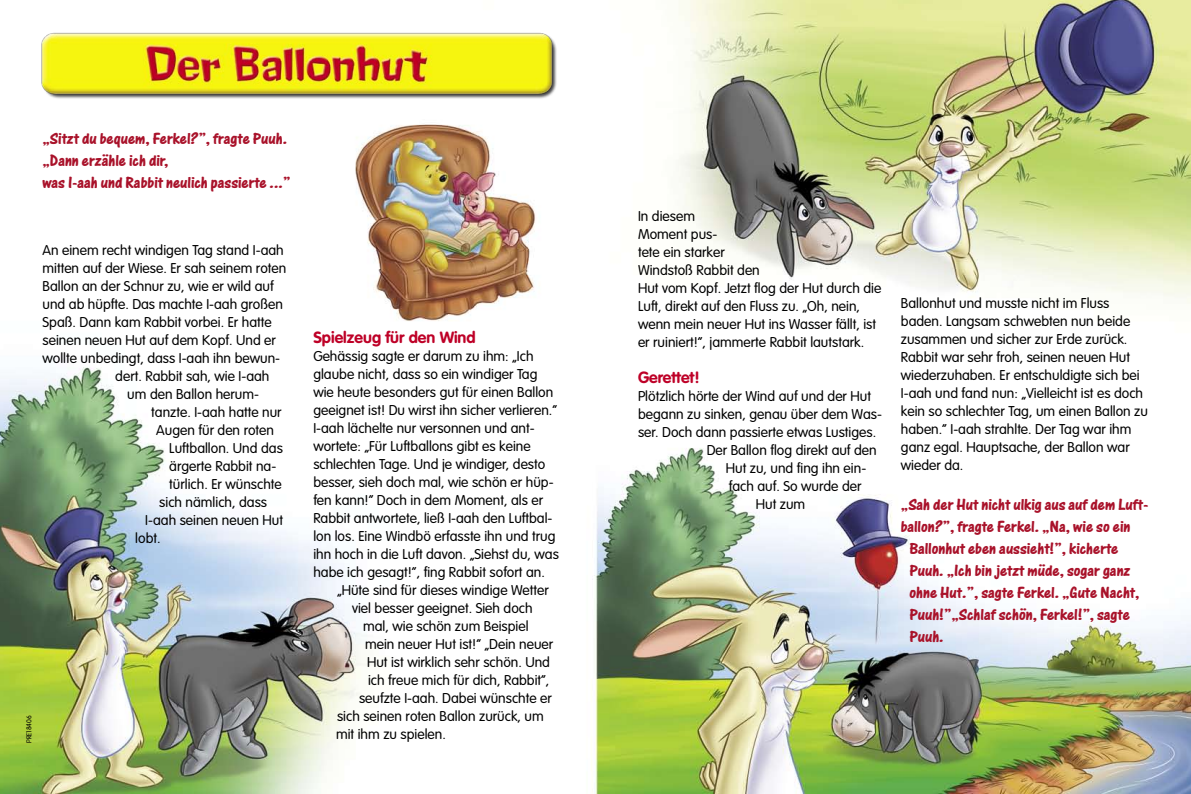
<style>
.page{position:relative;width:1191px;height:794px;background:#fff}
.page>*{position:absolute;margin:0;border:0;box-sizing:border-box;transform-origin:0 0}
.t1{font:17px/22px "One Stroke Script Bold Plain";color:#a9122a}
.t2{font:700 16px "VAG Rounded";color:#be0027}
.t3{font:300 14px/18px "VAG Rounded";color:#000}
.t4{font:300 7px "VAG Rounded";color:#000}
</style>
<div class="page">
<img style="left:0;top:0;width:1191px;height:794px">
<img style="left:29px;top:21px;width:566px;height:91px">
<p class="t1" style="left:43px;top:128px;width:249px">„Sitzt du bequem, Ferkel?”, fragte Puuh. „Dann erzähle ich dir,<br>was I-aah und Rabbit neulich passierte ...”</p>
<p class="t3" style="left:43px;top:241px;width:243px">An einem recht windigen Tag stand I-aah</p>
<p class="t3" style="left:43px;top:259px;width:245px">mitten auf der Wiese. Er sah seinem roten</p>
<p class="t3" style="left:43px;top:277px;width:233px">Ballon an der Schnur zu, wie er wild auf</p>
<p class="t3" style="left:43px;top:295px;width:242px">und ab hüpfte. Das machte I-aah großen</p>
<p class="t3" style="left:43px;top:313px;width:231px">Spaß. Dann kam Rabbit vorbei. Er hatte</p>
<p class="t3" style="left:43px;top:331px;width:235px">seinen neuen Hut auf dem Kopf. Und er</p>
<p class="t3" style="left:43px;top:349px;width:239px">wollte unbedingt, dass I-aah ihn bewun-</p>
<p class="t3" style="left:115px;top:367px;width:156px">dert. Rabbit sah, wie I-aah</p>
<p class="t3" style="left:127px;top:385px;width:133px">um den Ballon herum-</p>
<p class="t3" style="left:151px;top:403px;width:132px">tanzte. I-aah hatte nur</p>
<p class="t3" style="left:156px;top:421px;width:119px">Augen für den roten</p>
<p class="t3" style="left:169px;top:439px;width:115px">Luftballon. Und das</p>
<p class="t3" style="left:169px;top:457px;width:108px">ärgerte Rabbit na-</p>
<p class="t3" style="left:169px;top:475px;width:114px">türlich. Er wünschte</p>
<p class="t3" style="left:159px;top:493px;width:109px">sich nämlich, dass</p>
<p class="t3" style="left:145px;top:511px;width:139px">I-aah seinen neuen Hut</p>
<p class="t3" style="left:135px;top:529px;width:27px">lobt.</p>
<p class="t4" style="left:25px;top:743px;width:29px;rotate:-90deg">PRE18406</p>
<p class="t2" style="left:313px;top:328px;width:164px">Spielzeug für den Wind</p>
<p class="t3" style="left:313px;top:347px;width:247px">Gehässig sagte er darum zu ihm: „Ich glaube nicht, dass so ein windiger Tag wie heute besonders gut für einen Ballon geeignet ist! Du wirst ihn sicher verlieren.” I-aah lächelte nur versonnen und ant&shy;wortete: „Für Luftballons gibt es keine schlechten Tage. Und je windiger, desto besser, sieh doch mal, wie schön er hüp&shy;fen kann!” Doch in dem Moment, als er Rabbit antwortete, ließ I-aah den Luftbal&shy;lon los. Eine Windbö erfasste ihn und trug ihn hoch in die Luft davon. „Siehst du, was habe ich gesagt!”, fing Rabbit sofort an.</p>
<p class="t3" style="left:337px;top:581px;width:213px;text-align:center">„Hüte sind für dieses windige Wetter viel besser geeignet. Sieh doch</p>
<p class="t3" style="left:363px;top:617px;width:167px">mal, wie schön zum Beispiel</p>
<p class="t3" style="left:365px;top:635px;width:190px">mein neuer Hut ist!” „Dein neuer</p>
<p class="t3" style="left:367px;top:653px;width:184px">Hut ist wirklich sehr schön. Und</p>
<p class="t3" style="left:368px;top:671px;width:183px">ich freue mich für dich, Rabbit”,</p>
<p class="t3" style="left:359px;top:689px;width:194px">seufzte I-aah. Dabei wünschte er</p>
<p class="t3" style="left:337px;top:707px;width:208px">sich seinen roten Ballon zurück, um</p>
<p class="t3" style="left:336px;top:725px;width:111px">mit ihm zu spielen.</p>
<p class="t3" style="left:638px;top:207px;width:245px">In diesem<br>Moment pus-<br>tete ein starker<br>Windstoß Rabbit den<br>Hut vom Kopf. Jetzt flog der Hut durch die<br>Luft, direkt auf den Fluss zu. „Oh, nein, wenn mein neuer Hut ins Wasser fällt, ist er ruiniert!”, jammerte Rabbit lautstark.</p>
<p class="t2" style="left:638px;top:368px;width:63px">Gerettet!</p>
<p class="t3" style="left:638px;top:387px;width:234px">Plötzlich hörte der Wind auf und der Hut</p>
<p class="t3" style="left:638px;top:405px;width:245px">begann zu sinken, genau über dem Was-</p>
<p class="t3" style="left:638px;top:423px;width:240px">ser. Doch dann passierte etwas Lustiges.</p>
<p class="t3" style="left:707px;top:441px;width:171px">Der Ballon flog direkt auf den</p>
<p class="t3" style="left:726px;top:459px;width:142px">Hut zu, und fing ihn ein-</p>
<p class="t3" style="left:729px;top:477px;width:134px">fach auf. So wurde der</p>
<p class="t3" style="left:756px;top:495px;width:51px">Hut zum</p>
<p class="t3" style="left:901px;top:294px;width:249px">Ballonhut und musste nicht im Fluss baden. Langsam schwebten nun beide zusammen und sicher zur Erde zurück.<br>Rabbit war sehr froh, seinen neuen Hut wiederzuhaben. Er entschuldigte sich bei I-aah und fand nun: „Vielleicht ist es doch kein so schlechter Tag, um einen Ballon zu haben.” I-aah strahlte. Der Tag war ihm ganz egal. Hauptsache, der Ballon war wieder da.</p>
<p class="t1" style="left:901px;top:493px;width:249px">„Sah der Hut nicht ulkig aus auf dem Luft-</p>
<p class="t1" style="left:901px;top:515px;width:231px">ballon?”, fragte Ferkel. „Na, wie so ein</p>
<p class="t1" style="left:909px;top:537px;width:211px">Ballonhut eben aussieht!”, kicherte</p>
<p class="t1" style="left:909px;top:559px;width:223px">Puuh. „Ich bin jetzt müde, sogar ganz</p>
<p class="t1" style="left:909px;top:581px;width:232px">ohne Hut.”, sagte Ferkel. „Gute Nacht,</p>
<p class="t1" style="left:909px;top:603px;width:222px">Puuh!”„Schlaf schön, Ferkel!”, sagte</p>
<p class="t1" style="left:909px;top:625px;width:36px">Puuh.</p>
</div>
